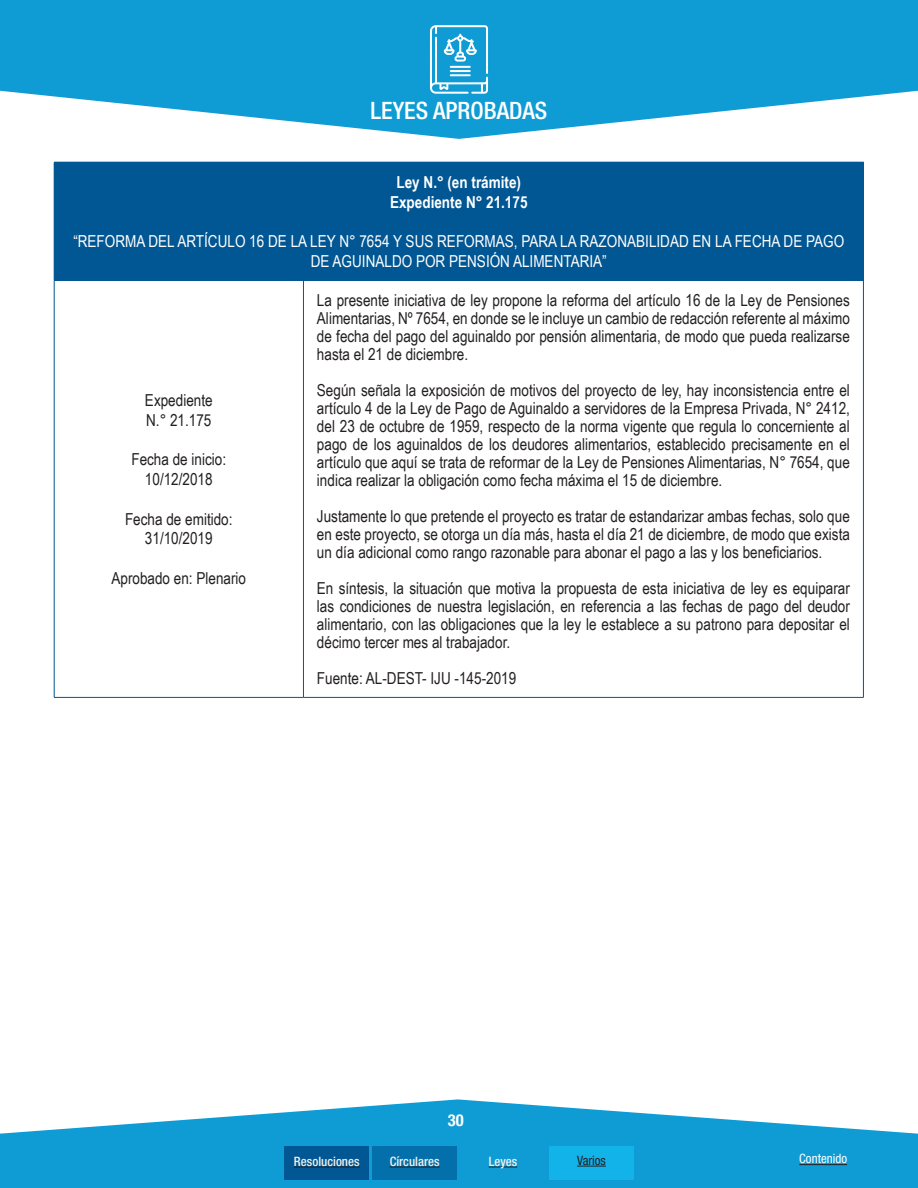
<style>
.page{position:relative;width:918px;height:1188px;background:#fff}
.page>*{position:absolute;margin:0;border:0;box-sizing:border-box;transform-origin:0 0}
.t1{font:500 condensed 24px "Helvetica Neue";color:#fff}
.TEXTO_NORMAL{font:16.5px/18px "Arial Narrow";color:#231f20;text-align:justify}
.TEXTO_NORMAL-2{font:16.5px/19.8px "Arial Narrow";color:#fff;text-align:center}
.TEXTO_NORMAL-3{font:700 16.5px "Arial Narrow";color:#fff}
.t2{font:700 condensed 16.5px "Helvetica Neue";color:#fff}
.t3{font:500 condensed 12.9px "Helvetica Neue";color:#f2f2ed}
.t4{font:condensed 12.9px "Helvetica Neue";color:#fff}
.t5{font:condensed 12.9px "Helvetica Neue";color:#231f20}
</style>
<div class="page">
<svg style="left:0;top:0;width:918px;height:139px;fill:#0f9cd4"></svg>
<svg style="left:430px;top:25px;width:58px;height:69px"></svg>
<svg style="left:0;top:1099px;width:918px;height:89px;fill:#0f9cd4"></svg>
<div style="left:284px;top:1146px;width:85px;height:34px;background:#005794"></div>
<div style="left:372px;top:1146px;width:85px;height:34px;background:#0370ab"></div>
<div style="left:461px;top:1146px;width:85px;height:34px;background:#0f9cd4"></div>
<div style="left:549px;top:1146px;width:85px;height:34px;background:#12b3e8"></div>
<hr style="left:799px;top:1164px;width:48px;height:1px;background:#231f20">
<hr style="left:294px;top:1167px;width:66px;height:1px;background:#231f20">
<hr style="left:390px;top:1167px;width:50px;height:1px;background:#231f20">
<svg style="left:489px;top:1167px;width:28px;height:1px"></svg>
<svg style="left:577px;top:1166px;width:29px;height:1px"></svg>
<div style="left:54px;top:162px;width:809px;height:118px;background:#005794"></div>
<hr style="left:863px;top:162px;width:1px;height:118px;background:#005794">
<hr style="left:54px;top:280px;width:249px;height:1px;background:#005794">
<hr style="left:54px;top:281px;width:1px;height:416px;background:#005794">
<hr style="left:303px;top:280px;width:561px;height:1px;background:#005794">
<hr style="left:303px;top:281px;width:1px;height:416px;background:#005794">
<hr style="left:863px;top:281px;width:1px;height:416px;background:#005794">
<hr style="left:54px;top:697px;width:249px;height:1px;background:#005794">
<hr style="left:303px;top:697px;width:561px;height:1px;background:#005794">
<h1 class="t1" style="left:371px;top:96px;width:178px">LEYES APROBADAS</h1>
<p class="TEXTO_NORMAL-3" style="left:396px;top:169px;width:126px">Ley N.° (en trámite)</p>
<p class="TEXTO_NORMAL-3" style="left:390px;top:189px;width:139px">Expediente N° 21.175</p>
<p class="TEXTO_NORMAL-2" style="left:73px;top:231px;width:772px">“REFORMA DEL ARTÍCULO 16 DE LA LEY N° 7654 Y SUS REFORMAS, PARA LA RAZONABILIDAD EN LA FECHA DE PAGO<br>DE AGUINALDO POR PENSIÓN ALIMENTARIA”</p>
<p class="TEXTO_NORMAL" style="left:145px;top:390px;width:69px">Expediente</p>
<p class="TEXTO_NORMAL" style="left:146px;top:410px;width:67px">N.° 21.175</p>
<p class="TEXTO_NORMAL" style="left:131px;top:450px;width:96px">Fecha de inicio:</p>
<p class="TEXTO_NORMAL" style="left:145px;top:470px;width:69px">10/12/2018</p>
<p class="TEXTO_NORMAL" style="left:125px;top:509px;width:109px">Fecha de emitido:</p>
<p class="TEXTO_NORMAL" style="left:145px;top:529px;width:69px">31/10/2019</p>
<p class="TEXTO_NORMAL" style="left:112px;top:569px;width:136px">Aprobado en: Plenario</p>
<p class="TEXTO_NORMAL" style="left:317px;top:290px;width:534px">La presente iniciativa de ley propone la reforma del artículo 16 de la Ley de Pensiones Alimentarias, Nº 7654, en donde se le incluye un cambio de redacción referente al máximo de fecha del pago del aguinaldo por pensión alimentaria, de modo que pueda realizarse hasta el 21 de diciembre.</p>
<p class="TEXTO_NORMAL" style="left:317px;top:380px;width:534px">Según señala la exposición de motivos del proyecto de ley, hay inconsistencia entre el artículo 4 de la Ley de Pago de Aguinaldo a servidores de la Empresa Privada, N° 2412, del 23 de octubre de 1959, respecto de la norma vigente que regula lo concerniente al pago de los aguinaldos de los deudores alimentarios, establecido precisamente en el artículo que aquí se trata de reformar de la Ley de Pensiones Alimentarias, N° 7654, que indica realizar la obligación como fecha máxima el 15 de diciembre.</p>
<p class="TEXTO_NORMAL" style="left:317px;top:506px;width:535px">Justamente lo que pretende el proyecto es tratar de estandarizar ambas fechas, solo que en este proyecto, se otorga un día más, hasta el día 21 de diciembre, de modo que exista un día adicional como rango razonable para abonar el pago a las y los beneficiarios.</p>
<p class="TEXTO_NORMAL" style="left:317px;top:578px;width:534px">En síntesis, la situación que motiva la propuesta de esta iniciativa de ley es equiparar las condiciones de nuestra legislación, en referencia a las fechas de pago del deudor alimentario, con las obligaciones que la ley le establece a su patrono para depositar el décimo tercer mes al trabajador.</p>
<p class="TEXTO_NORMAL" style="left:317px;top:668px;width:201px">Fuente: AL-DEST- IJU -145-2019</p>
<p class="t2" style="left:448px;top:1107px;width:17px">30</p>
<p class="t3" style="left:294px;top:1153px;width:67px">Resoluciones</p>
<p class="t3" style="left:390px;top:1153px;width:51px">Círculares</p>
<p class="t3" style="left:489px;top:1153px;width:30px">Leyes</p>
<p class="t5" style="left:577px;top:1153px;width:30px">Varios</p>
<p class="t4" style="left:799px;top:1151px;width:49px">Contenido</p>
</div>
